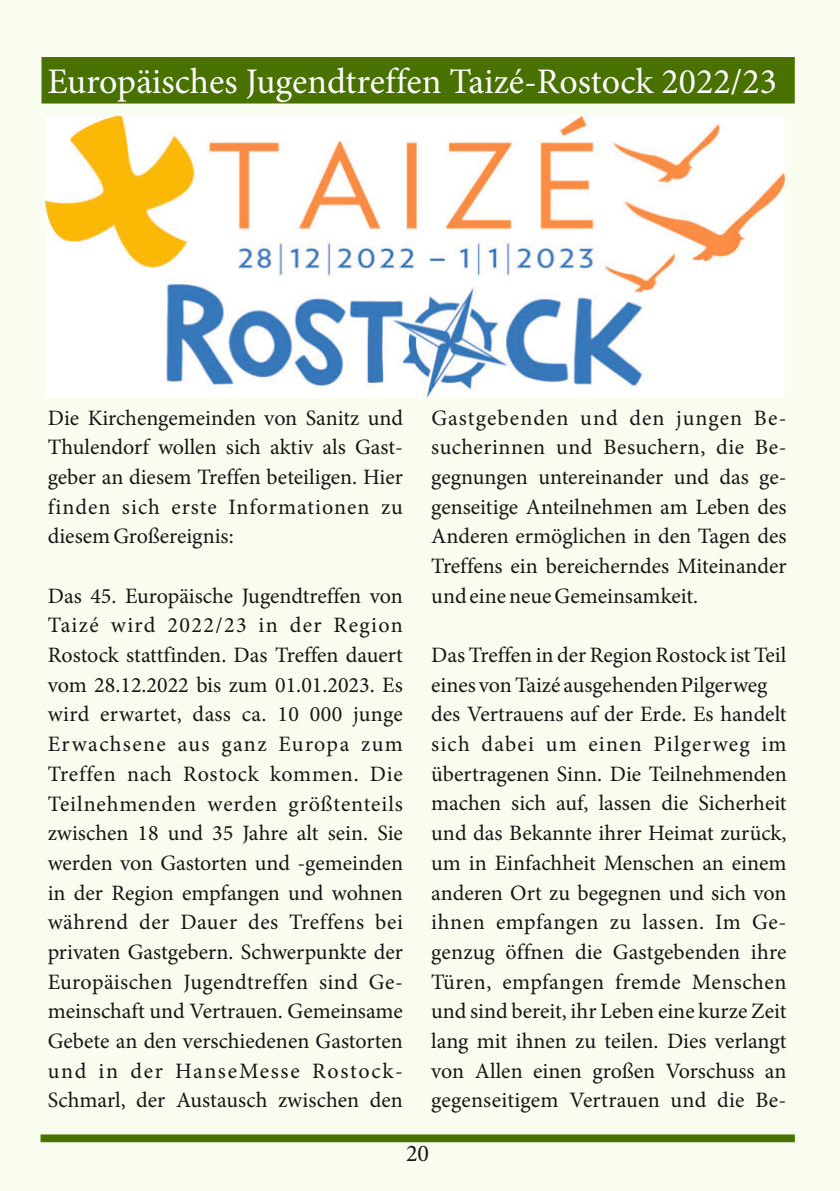
<style>
.page{position:relative;width:840px;height:1191px;background:#fff}
.page>*{position:absolute;margin:0;border:0;box-sizing:border-box;transform-origin:0 0}
.t1{font:36px "Minion Pro";color:#fff}
.t2{font:24px "Minion Pro";color:#151616}
.t3{font:22px/29.6px "Minion Pro";color:#151616;text-align:justify}
</style>
<div class="page">
<div style="left:0;top:0;width:839px;height:1191px;background:#f8fdef"></div>
<div style="left:40px;top:1134px;width:754px;height:8px;background:#487100;border:1px solid #487100"></div>
<div style="left:41px;top:57px;width:753px;height:46px;background:#487100"></div>
<img style="left:45px;top:117px;width:739px;height:280px">
<h1 class="t1" style="left:48px;top:58px;width:730px">Europäisches Jugendtreffen Taizé-Rostock 2022/23</h1>
<p class="t3" style="left:48px;top:403px;width:356px">Die Kirchengemeinden von Sanitz und Thulendorf wollen sich aktiv als Gast&shy;geber an diesem Treffen beteiligen. Hier finden sich erste Informationen zu diesem Großereignis:</p>
<p class="t3" style="left:48px;top:581px;width:357px">Das 45. Europäische Jugendtreffen von Taizé wird 2022/23 in der Region Rostock stattfinden. Das Treffen dauert vom 28.12.2022 bis zum 01.01.2023. Es wird erwartet, dass ca. 10 000 junge Erwachsene aus ganz Europa zum Treffen nach Rostock kommen. Die Teilnehmenden werden größtenteils zwischen 18 und 35 Jahre alt sein. Sie werden von Gastorten und -gemeinden in der Region empfangen und wohnen während der Dauer des Treffens bei privaten Gastgebern. Schwerpunkte der Europäischen Jugendtreffen sind Ge&shy;meinschaft und Vertrauen. Gemeinsame Gebete an den verschiedenen Gastorten und in der HanseMesse Rostock-Schmarl, der Austausch zwischen den</p>
<p class="t3" style="left:431px;top:403px;width:356px">Gastgebenden und den jungen Be&shy;sucherinnen und Besuchern, die Be&shy;gegnungen untereinander und das ge&shy;genseitige Anteilnehmen am Leben des Anderen ermöglichen in den Tagen des Treffens ein bereicherndes Miteinander und eine neue Gemeinsamkeit.</p>
<p class="t3" style="left:431px;top:640px;width:357px;text-align:left">Das Treffen in der Region Rostock ist Teil eines von Taizé ausgehenden Pilgerweg des Vertrauens auf der Erde. Es handelt sich dabei um einen Pilgerweg im übertragenen Sinn. Die Teilnehmenden machen sich auf, lassen die Sicherheit und das Bekannte ihrer Heimat zurück, um in Einfachheit Menschen an einem anderen Ort zu begegnen und sich von ihnen empfangen zu lassen. Im Ge&shy;genzug öffnen die Gastgebenden ihre Türen, empfangen fremde Menschen und sind bereit, ihr Leben eine kurze Zeit lang mit ihnen zu teilen. Dies verlangt von Allen einen großen Vorschuss an gegenseitigem Vertrauen und die Be-</p>
<p class="t2" style="left:406px;top:1137px;width:25px">20</p>
</div>
